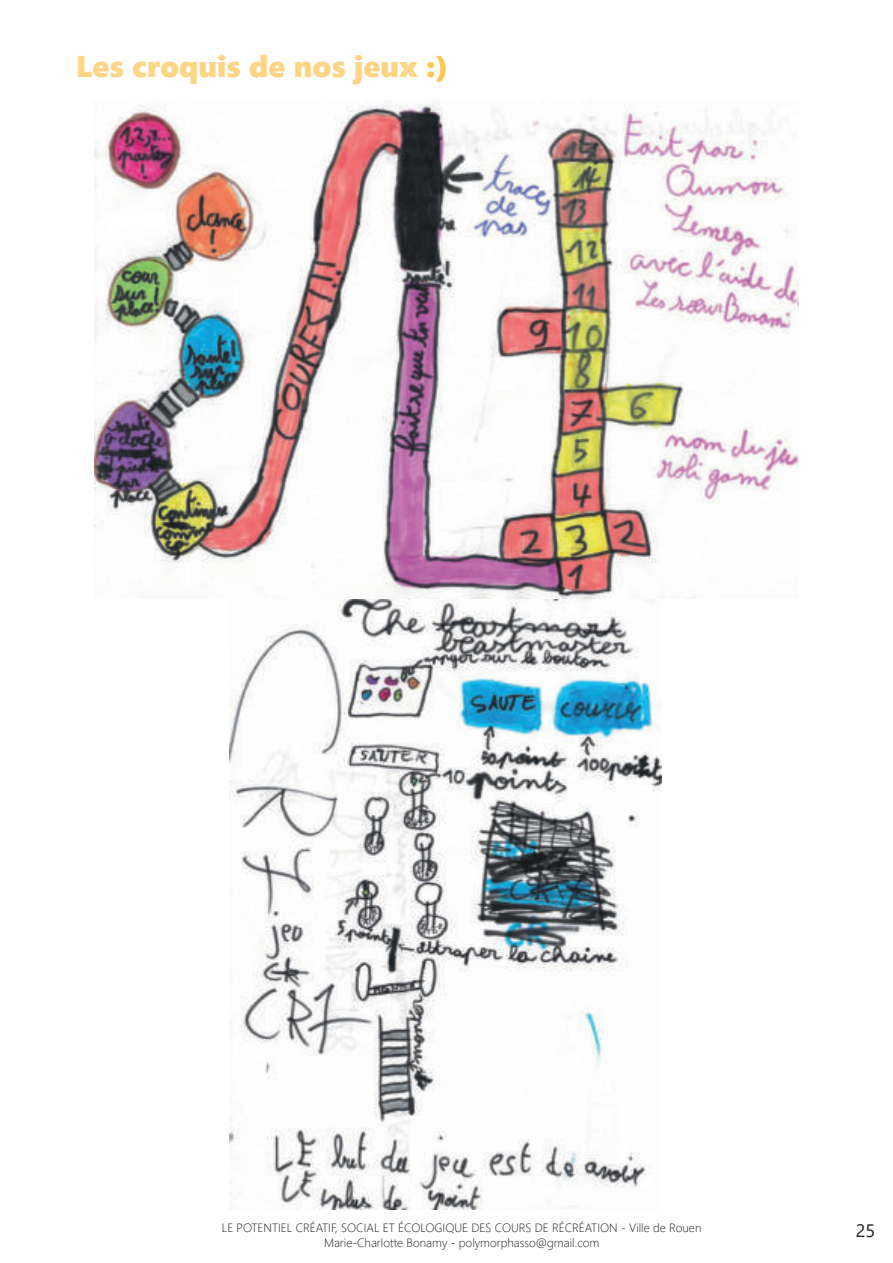
<style>
.page{position:relative;width:893px;height:1263px;background:#fff}
.page>*{position:absolute;margin:0;border:0;box-sizing:border-box;transform-origin:0 0}
.t1{font:30px "Segoe UI Black";color:#fed585}
.t2{font:18px "Segoe UI";color:#231f20}
.t3{font:300 12px "Segoe UI";color:#231f20}
.s1{color:#fec855}
</style>
<div class="page">
<img style="left:95px;top:104px;width:703px;height:494px">
<img style="left:230px;top:599px;width:432px;height:610px">
<h1 class="t1" style="left:76px;top:55px;width:373px">Les croquis de nos jeux <span class="s1">:)</span></h1>
<p class="t3" style="left:222px;top:1223px;width:481px">LE POTENTIEL CRÉATIF, SOCIAL ET ÉCOLOGIQUE DES COURS DE RÉCRÉATION - Ville de Rouen</p>
<h2 class="t2" style="left:856px;top:1223px;width:21px">25</h2>
<p class="t3" style="left:324px;top:1238px;width:277px">Marie-Charlotte Bonamy - polymorphasso@gmail.com</p>
</div>
